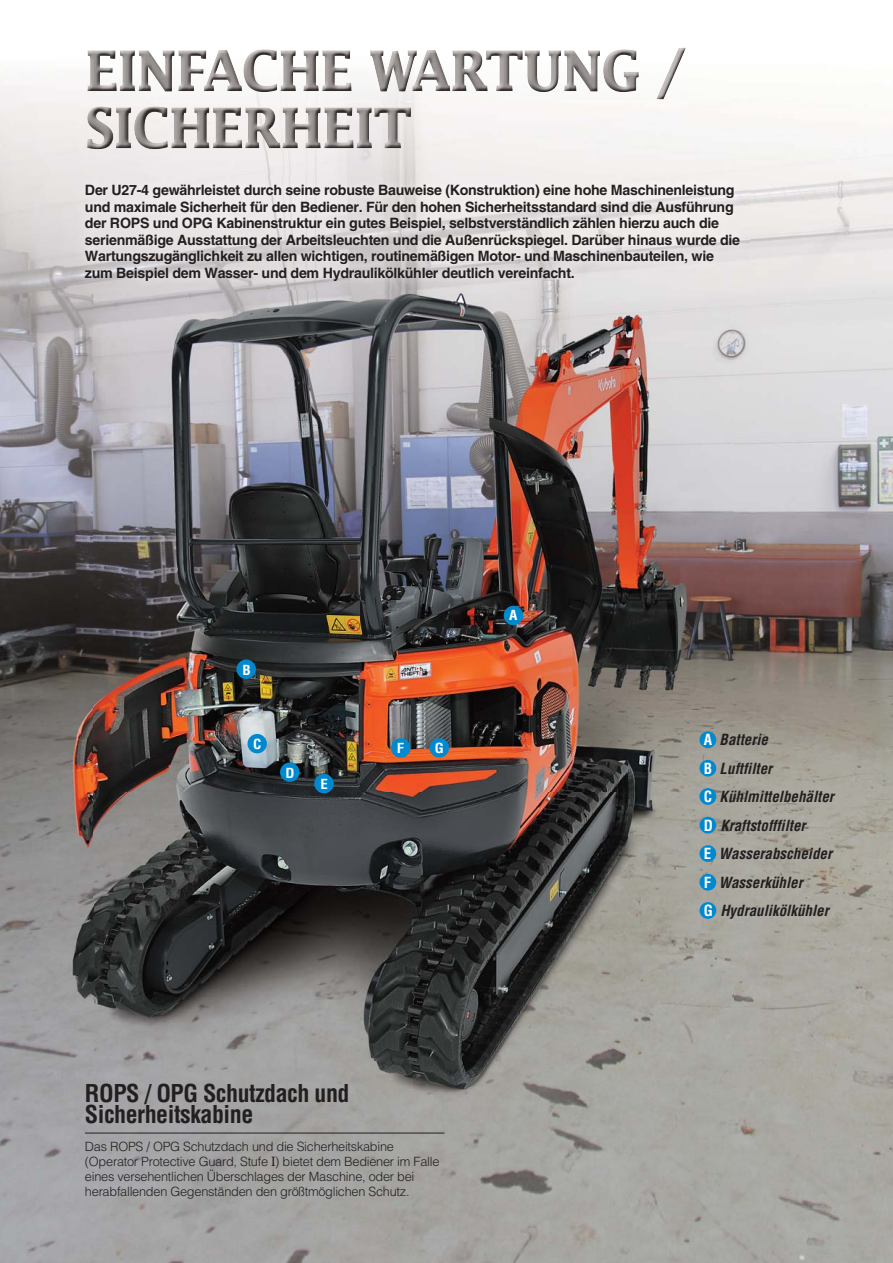
<style>
.page{position:relative;width:893px;height:1263px;background:#fff}
.page>*{position:absolute;margin:0;border:0;box-sizing:border-box;transform-origin:0 0}
.t1{font:700 condensed 24px/21px "Helvetica";letter-spacing:-.02em;color:#231f20}
.t2{font:italic 700 condensed 15px/28.5px "Helvetica";color:#231f20}
.t3{font:700 14.25px/16.5px "Helvetica";letter-spacing:-.02em;color:#231f20}
.t4{font:700 condensed 13.5px "Helvetica";color:#fff;scale:1.1 1}
.t5{font:300 12.75px/15px "Helvetica";letter-spacing:-.02em;color:#231f20}
.s1{font-family:"Century Old Style";font-weight:400}
.s2{font-style:normal;color:#fff}
</style>
<div class="page">
<img style="left:0;top:202px;width:93px;height:1061px">
<img style="left:734px;top:202px;width:159px;height:1061px">
<img style="left:93px;top:289px;width:641px;height:974px">
<div style="left:699px;top:731px;width:17px;height:17px;background:#0089cf;border-radius:50%"></div>
<div style="left:699px;top:788px;width:17px;height:17px;background:#0089cf;border-radius:50%"></div>
<div style="left:699px;top:845px;width:17px;height:17px;background:#0089cf;border-radius:50%"></div>
<div style="left:699px;top:817px;width:17px;height:17px;background:#0089cf;border-radius:50%"></div>
<div style="left:699px;top:874px;width:17px;height:17px;background:#0089cf;border-radius:50%"></div>
<div style="left:699px;top:902px;width:17px;height:17px;background:#0089cf;border-radius:50%"></div>
<div style="left:699px;top:760px;width:17px;height:17px;background:#0089cf;border-radius:50%"></div>
<div style="left:504px;top:606px;width:19px;height:19px;background:#0089cf;border-radius:50%"></div>
<div style="left:247px;top:734px;width:20px;height:19px;background:#0089cf;border-radius:50%"></div>
<div style="left:314px;top:774px;width:20px;height:19px;background:#0089cf;border-radius:50%"></div>
<div style="left:280px;top:762px;width:19px;height:20px;background:#0089cf;border-radius:50%"></div>
<div style="left:391px;top:738px;width:19px;height:20px;background:#0089cf;border-radius:50%"></div>
<div style="left:430px;top:738px;width:19px;height:20px;background:#0089cf;border-radius:50%"></div>
<div style="left:236px;top:660px;width:20px;height:19px;background:#0089cf;border-radius:50%"></div>
<img style="left:87px;top:48px;width:599px;height:51px">
<img style="left:87px;top:49px;width:539px;height:43px">
<img style="left:87px;top:106px;width:324px;height:43px">
<img style="left:76px;top:176px;width:673px;height:113px">
<hr style="left:85px;top:1133px;width:359px;height:1px;background:#231f20">
<p class="t3" style="left:85px;top:183px;width:657px">Der U27-4 gewährleistet durch seine robuste Bauweise (Konstruktion) eine hohe Maschinenleistung und maximale Sicherheit für den Bediener. Für den hohen Sicherheitsstandard sind die Ausführung der ROPS und OPG Kabinenstruktur ein gutes Beispiel, selbstverständlich zählen hierzu auch die serienmäßige Ausstattung der Arbeitsleuchten und die Außenrückspiegel. Darüber hinaus wurde die Wartungszugänglichkeit zu allen wichtigen, routinemäßigen Motor- und Maschinenbauteilen, wie zum Beispiel dem Wasser- und dem Hydraulikölkühler deutlich vereinfacht.</p>
<p class="t4" style="left:242px;top:665px;width:9px">B</p>
<p class="t4" style="left:253px;top:739px;width:9px">C</p>
<p class="t4" style="left:286px;top:767px;width:10px">D</p>
<p class="t4" style="left:321px;top:779px;width:8px">E</p>
<p class="t4" style="left:397px;top:743px;width:8px">F</p>
<p class="t4" style="left:435px;top:743px;width:10px">G</p>
<p class="t4" style="left:509px;top:610px;width:9px">A</p>
<h1 class="t1" style="left:85px;top:1085px;width:266px">ROPS / OPG Schutzdach und<br>Sicherheitskabine</h1>
<p class="t5" style="left:85px;top:1141px;width:356px">Das ROPS / OPG Schutzdach und die Sicherheitskabine (Operator Protective Guard, Stufe <span class="s1">I</span>) bietet dem Bediener im Falle eines versehentlichen Überschlages der Maschine, oder bei herabfallenden Gegenständen den größtmöglichen Schutz.</p>
<p class="t2" style="left:704px;top:727px;width:132px"><span class="s2">A</span> Batterie<br><span class="s2">B</span> Luftfilter<br><span class="s2">C</span> Kühlmittelbehälter<br><span class="s2">D</span> Kraftstofffilter<br><span class="s2">E</span> Wasserabscheider<br><span class="s2">F</span> Wasserkühler<br><span class="s2">G</span> Hydraulikölkühler</p>
</div>
